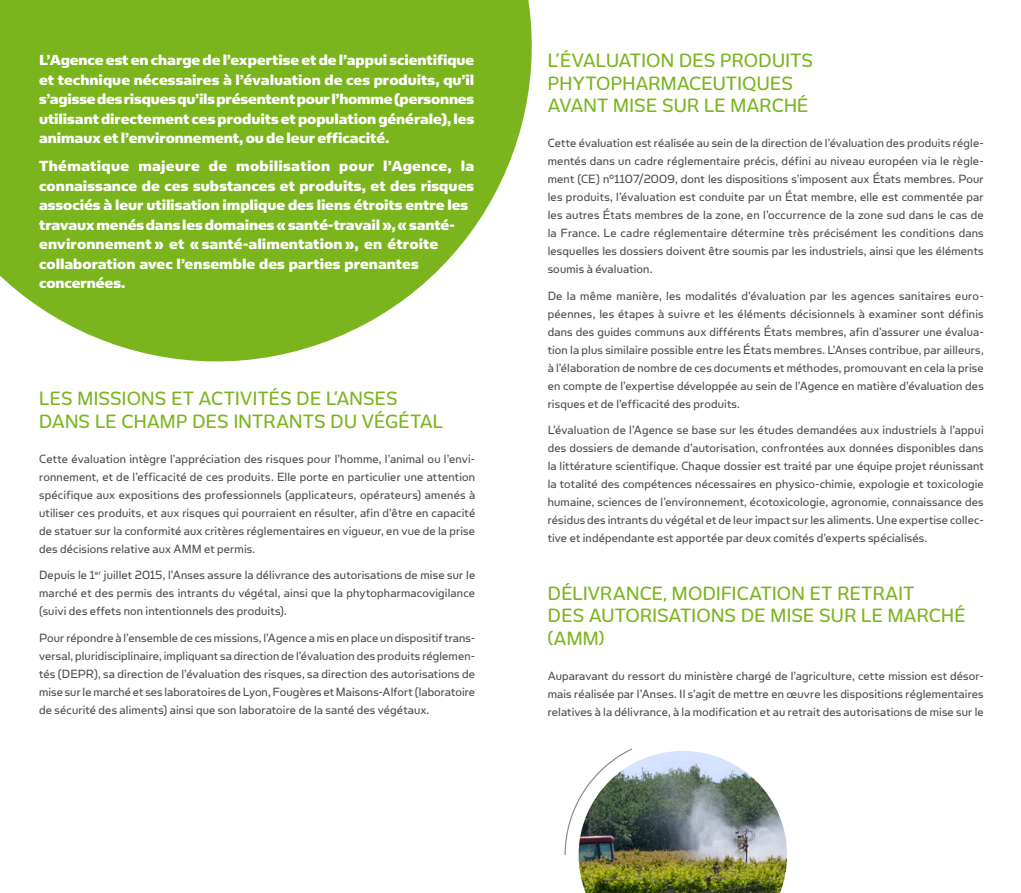
<style>
.page{position:relative;width:1021px;height:893px;background:#fff}
.page>*{position:absolute;margin:0;border:0;box-sizing:border-box;transform-origin:0 0}
.t1{font:500 18px/22.5px "New June";letter-spacing:.01em;color:#7ab51d}
.t2{font:16.5px/19.5px "Simian Text Chimpanzee";color:#fff;text-align:justify}
.t3{font:13.5px/18px "Simian Text Orangutan";letter-spacing:.01em;color:#4b4b4d;text-align:justify}
</style>
<div class="page">
<svg style="left:0;top:0;width:532px;height:362px;background:#8cbf3c"></svg>
<img style="left:578px;top:751px;width:209px;height:142px">
<img style="left:564px;top:748px;width:69px;height:108px">
<p class="t2" style="left:39px;top:50px;width:437px">L’Agence est en charge de l’expertise et de l’appui scientifique et technique nécessaires à l’évaluation de ces produits, qu’il s’agisse des risques qu’ils présentent pour l’homme (personnes utilisant directement ces produits et population générale), les animaux et l’environnement, ou de leur efficacité.</p>
<p class="t2" style="left:39px;top:156px;width:437px;text-align:left">Thématique majeure de mobilisation pour l’Agence, la connaissance de ces substances et produits, et des risques associés à leur utilisation implique des liens étroits entre les travaux menés dans les domaines «santé-travail», «santé&shy;environnement » et « santé-alimentation », en étroite collaboration avec l’ensemble des parties prenantes concernées.</p>
<h1 class="t1" style="left:39px;top:387px;width:405px">LES MISSIONS ET ACTIVITÉS DE L’ANSES<br>DANS LE CHAMP DES INTRANTS DU VÉGÉTAL</h1>
<p class="t3" style="left:39px;top:450px;width:437px">Cette évaluation intègre l’appréciation des risques pour l’homme, l’animal ou l’envi&shy;ronnement, et de l’efficacité de ces produits. Elle porte en particulier une attention spécifique aux expositions des professionnels (applicateurs, opérateurs) amenés à utiliser ces produits, et aux risques qui pourraient en résulter, afin d’être en capacité de statuer sur la conformité aux critères réglementaires en vigueur, en vue de la prise des décisions relative aux AMM et permis.</p>
<p class="t3" style="left:39px;top:566px;width:437px">Depuis le 1<sup>er</sup> juillet 2015, l’Anses assure la délivrance des autorisations de mise sur le marché et des permis des intrants du végétal, ainsi que la phytopharmacovigilance (suivi des effets non intentionnels des produits).</p>
<p class="t3" style="left:39px;top:629px;width:437px">Pour répondre à l’ensemble de ces missions, l’Agence a mis en place un dispositif trans&shy;versal, pluridisciplinaire, impliquant sa direction de l’évaluation des produits réglemen&shy;tés (DEPR), sa direction de l’évaluation des risques, sa direction des autorisations de mise sur le marché et ses laboratoires de Lyon, Fougères et Maisons-Alfort (laboratoire de sécurité des aliments) ainsi que son laboratoire de la santé des végétaux.</p>
<h1 class="t1" style="left:548px;top:49px;width:267px">L’ÉVALUATION DES PRODUITS<br>PHYTOPHARMACEUTIQUES<br>AVANT MISE SUR LE MARCHÉ</h1>
<p class="t3" style="left:547px;top:134px;width:437px">Cette évaluation est réalisée au sein de la direction de l’évaluation des produits régle&shy;mentés dans un cadre réglementaire précis, défini au niveau européen via le règle&shy;ment (CE) n°1107/2009, dont les dispositions s’imposent aux États membres. Pour les produits, l’évaluation est conduite par un État membre, elle est commentée par les autres États membres de la zone, en l’occurrence de la zone sud dans le cas de la France. Le cadre réglementaire détermine très précisément les conditions dans lesquelles les dossiers doivent être soumis par les industriels, ainsi que les éléments soumis à évaluation.</p>
<p class="t3" style="left:547px;top:287px;width:437px">De la même manière, les modalités d’évaluation par les agences sanitaires euro&shy;péennes, les étapes à suivre et les éléments décisionnels à examiner sont définis dans des guides communs aux différents États membres, afin d’assurer une évalua&shy;tion la plus similaire possible entre les États membres. L’Anses contribue, par ailleurs, à l’élaboration de nombre de ces documents et méthodes, promouvant en cela la prise en compte de l’expertise développée au sein de l’Agence en matière d’évaluation des risques et de l’efficacité des produits.</p>
<p class="t3" style="left:547px;top:421px;width:437px">L’évaluation de l’Agence se base sur les études demandées aux industriels à l’appui des dossiers de demande d’autorisation, confrontées aux données disponibles dans la littérature scientifique. Chaque dossier est traité par une équipe projet réunissant la totalité des compétences nécessaires en physico-chimie, expologie et toxicologie humaine, sciences de l’environnement, écotoxicologie, agronomie, connaissance des résidus des intrants du végétal et de leur impact sur les aliments. Une expertise collec&shy;tive et indépendante est apportée par deux comités d’experts spécialisés.</p>
<h1 class="t1" style="left:547px;top:582px;width:419px">DÉLIVRANCE, MODIFICATION ET RETRAIT<br>DES AUTORISATIONS DE MISE SUR LE MARCHÉ (AMM)</h1>
<p class="t3" style="left:547px;top:667px;width:437px">Auparavant du ressort du ministère chargé de l’agriculture, cette mission est désor&shy;mais réalisée par l’Anses. Il s’agit de mettre en œuvre les dispositions réglementaires relatives à la délivrance, à la modification et au retrait des autorisations de mise sur le</p>
</div>
